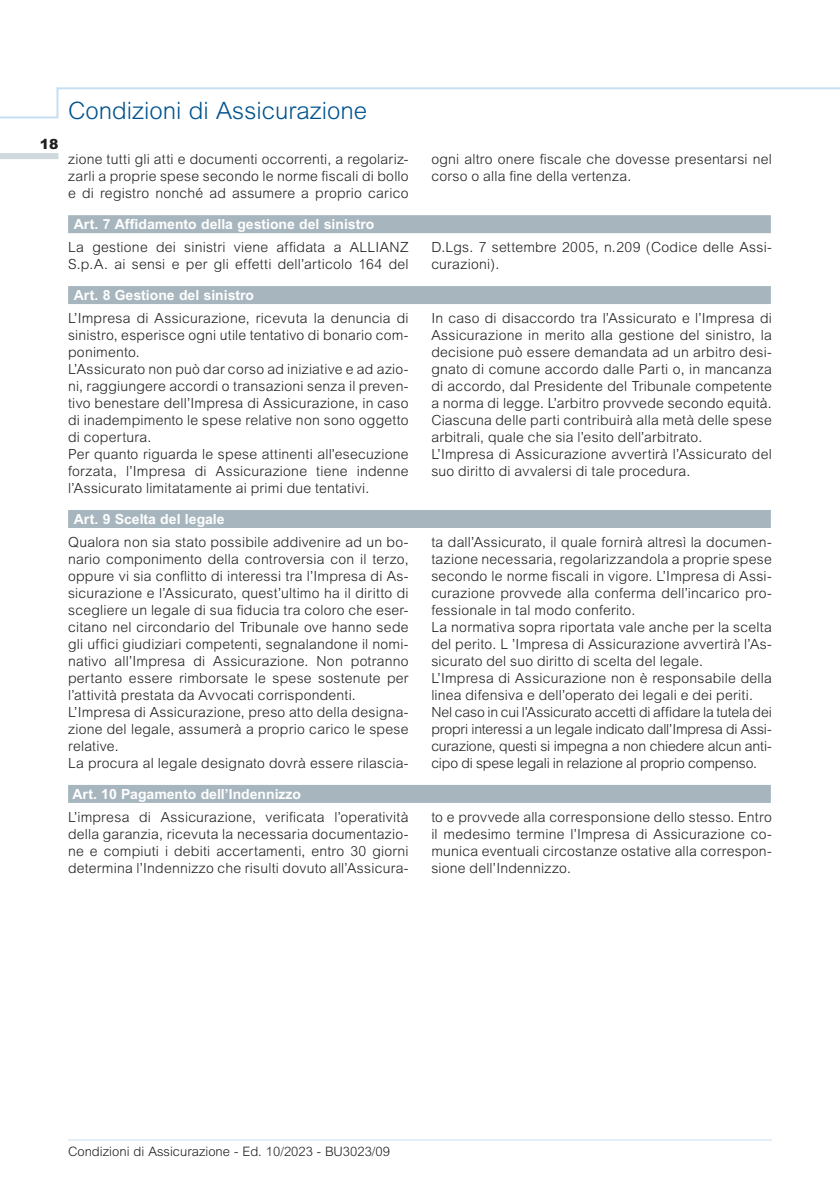
<style>
.page{position:relative;width:840px;height:1191px;background:#fff}
.page>*{position:absolute;margin:0;border:0;box-sizing:border-box;transform-origin:0 0}
.t1{font:300 24px "Arial";color:#01538f}
._01_TXT{font:300 14px/17px "Arial";letter-spacing:.015em;color:#231f20;text-align:justify}
._04_TITOLO_BOX_GRIGI{font:700 14px "Arial";color:#fff}
.t2{font:900 14px "Arial";color:#231f20}
.t3{font:300 13px "Arial";color:#231f20}
</style>
<div class="page">
<div style="left:0;top:153px;width:58px;height:6px;background:#cfd8dd"></div>
<hr style="left:68px;top:1139px;width:703px;height:1px;background:#c7dff2">
<svg style="left:0;top:87px;width:839px;height:32px"></svg>
<div style="left:68px;top:215px;width:702px;height:18px;background:#a7b6be"></div>
<div style="left:68px;top:286px;width:702px;height:18px;background:#a7b6be"></div>
<div style="left:68px;top:510px;width:702px;height:18px;background:#a7b6be"></div>
<div style="left:68px;top:785px;width:702px;height:18px;background:#a7b6be"></div>
<p class="t2" style="left:40px;top:135px;width:20px">18</p>
<h1 class="t1" style="left:68px;top:96px;width:300px">Condizioni di Assicurazione</h1>
<p class="_01_TXT" style="left:68px;top:151px;width:342px">zione tutti gli atti e documenti occorrenti, a regolariz&shy;zarli a proprie spese secondo le norme fiscali di bollo e di registro nonché ad assumere a proprio carico</p>
<p class="_01_TXT" style="left:431px;top:151px;width:342px">ogni altro onere fiscale che dovesse presentarsi nel corso o alla fine della vertenza.</p>
<p class="_04_TITOLO_BOX_GRIGI" style="left:74px;top:216px;width:302px">Art. 7 Affidamento della gestione del sinistro</p>
<p class="_01_TXT" style="left:68px;top:239px;width:342px">La gestione dei sinistri viene affidata a ALLIANZ<br>S.p.A. ai sensi e per gli effetti dell’articolo 164 del</p>
<p class="_01_TXT" style="left:431px;top:239px;width:342px">D.Lgs. 7 settembre 2005, n.209 (Codice delle Assi&shy;curazioni).</p>
<p class="_04_TITOLO_BOX_GRIGI" style="left:74px;top:287px;width:182px">Art. 8 Gestione del sinistro</p>
<p class="_01_TXT" style="left:68px;top:309px;width:342px">L’Impresa di Assicurazione, ricevuta la denuncia di sinistro, esperisce ogni utile tentativo di bonario com&shy;ponimento.</p>
<p class="_01_TXT" style="left:68px;top:360px;width:342px">L’Assicurato non può dar corso ad iniziative e ad azio&shy;ni, raggiungere accordi o transazioni senza il preven&shy;tivo benestare dell’Impresa di Assicurazione, in caso di inadempimento le spese relative non sono oggetto di copertura.</p>
<p class="_01_TXT" style="left:68px;top:445px;width:342px">Per quanto riguarda le spese attinenti all’esecuzione forzata, l’Impresa di Assicurazione tiene indenne l’Assicurato limitatamente ai primi due tentativi.</p>
<p class="_01_TXT" style="left:431px;top:309px;width:342px">In caso di disaccordo tra l’Assicurato e l’Impresa di Assicurazione in merito alla gestione del sinistro, la decisione può essere demandata ad un arbitro desi&shy;gnato di comune accordo dalle Parti o, in mancanza di accordo, dal Presidente del Tribunale competente a norma di legge. L’arbitro provvede secondo equità.</p>
<p class="_01_TXT" style="left:431px;top:411px;width:342px">Ciascuna delle parti contribuirà alla metà delle spese arbitrali, quale che sia l’esito dell’arbitrato.</p>
<p class="_01_TXT" style="left:431px;top:445px;width:342px">L’Impresa di Assicurazione avvertirà l’Assicurato del suo diritto di avvalersi di tale procedura.</p>
<p class="_04_TITOLO_BOX_GRIGI" style="left:74px;top:511px;width:152px">Art. 9 Scelta del legale</p>
<p class="_01_TXT" style="left:68px;top:533px;width:342px">Qualora non sia stato possibile addivenire ad un bo&shy;nario componimento della controversia con il terzo, oppure vi sia conflitto di interessi tra l’Impresa di As&shy;sicurazione e l’Assicurato, quest’ultimo ha il diritto di scegliere un legale di sua fiducia tra coloro che eser&shy;citano nel circondario del Tribunale ove hanno sede gli uffici giudiziari competenti, segnalandone il nomi&shy;nativo all’Impresa di Assicurazione. Non potranno pertanto essere rimborsate le spese sostenute per l’attività prestata da Avvocati corrispondenti.</p>
<p class="_01_TXT" style="left:68px;top:703px;width:342px">L’Impresa di Assicurazione, preso atto della designa&shy;zione del legale, assumerà a proprio carico le spese relative.</p>
<p class="_01_TXT" style="left:68px;top:754px;width:342px">La procura al legale designato dovrà essere rilascia-</p>
<p class="_01_TXT" style="left:431px;top:533px;width:342px">ta dall’Assicurato, il quale fornirà altresì la documen&shy;tazione necessaria, regolarizzandola a proprie spese secondo le norme fiscali in vigore. L’Impresa di Assi&shy;curazione provvede alla conferma dell’incarico pro&shy;fessionale in tal modo conferito.</p>
<p class="_01_TXT" style="left:431px;top:618px;width:342px">La normativa sopra riportata vale anche per la scelta del perito. L ’Impresa di Assicurazione avvertirà l’As&shy;sicurato del suo diritto di scelta del legale.</p>
<p class="_01_TXT" style="left:431px;top:669px;width:342px">L’Impresa di Assicurazione non è responsabile della linea difensiva e dell’operato dei legali e dei periti.</p>
<p class="_01_TXT" style="left:431px;top:703px;width:342px">Nel caso in cui l’Assicurato accetti di affidare la tutela dei propri interessi a un legale indicato dall’Impresa di Assi&shy;curazione, questi si impegna a non chiedere alcun anti&shy;cipo di spese legali in relazione al proprio compenso.</p>
<p class="_04_TITOLO_BOX_GRIGI" style="left:72px;top:786px;width:230px">Art. 10 Pagamento dell’Indennizzo</p>
<p class="_01_TXT" style="left:68px;top:808px;width:342px">L’impresa di Assicurazione, verificata l’operatività della garanzia, ricevuta la necessaria documentazio&shy;ne e compiuti i debiti accertamenti, entro 30 giorni determina l’Indennizzo che risulti dovuto all’Assicura-</p>
<p class="_01_TXT" style="left:431px;top:808px;width:342px">to e provvede alla corresponsione dello stesso. Entro il medesimo termine l’Impresa di Assicurazione co&shy;munica eventuali circostanze ostative alla correspon&shy;sione dell’Indennizzo.</p>
<p class="t3" style="left:68px;top:1144px;width:323px">Condizioni di Assicurazione - Ed. 10/2023 - BU3023/09</p>
</div>
